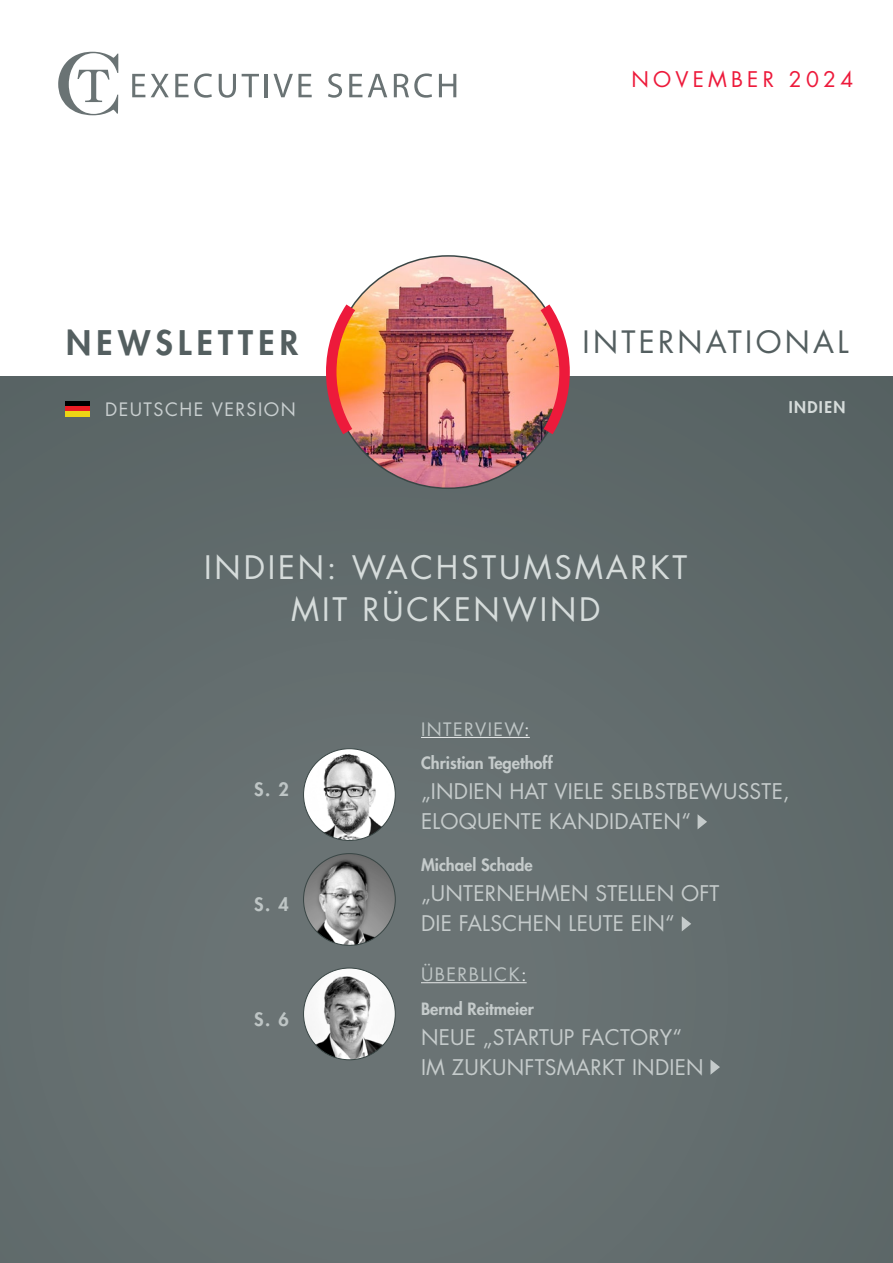
<style>
.page{position:relative;width:893px;height:1263px;background:#fff}
.page>*{position:absolute;margin:0;border:0;box-sizing:border-box;transform-origin:0 0}
.t1{font:800 33px "Futura Std";letter-spacing:.16em;color:#545f60}
.t2{font:31.5px/42px "Futura Std";letter-spacing:.09em;color:#d6dcdb;text-align:center}
.t3{font:30px "Futura Std";letter-spacing:.11em;color:#545f60}
.t4{font:21px/30px "Futura Std";letter-spacing:.01em;color:#c5cbcb}
.t5{font:21px "Futura Std";letter-spacing:.2em;color:#ed1a3b}
.t6{font:18px "Futura Std";letter-spacing:.08em;color:#bec5c5}
.t7{font:18px "Futura Std";letter-spacing:.08em;color:#c9cfd0}
.t8{font:800 18px "Futura Std";color:#bec5c5}
.t9{font:800 16.5px "Futura Std";color:#c5cbcb}
.t10{font:800 15.75px "Futura Std";letter-spacing:.09em;color:#d6dcdb}
.s1{color:#e7eaea}
</style>
<div class="page">
<div style="left:0;top:377px;width:893px;height:886px;background:#636d6e"></div>
<svg style="left:58px;top:52px;width:60px;height:63px"></svg>
<svg style="left:132px;top:74px;width:13px;height:23px"></svg>
<svg style="left:151px;top:74px;width:18px;height:23px"></svg>
<svg style="left:175px;top:73px;width:37px;height:25px"></svg>
<svg style="left:219px;top:74px;width:17px;height:24px"></svg>
<svg style="left:242px;top:74px;width:17px;height:23px"></svg>
<hr style="left:265px;top:74px;width:3px;height:23px;background:#6a7374">
<svg style="left:273px;top:74px;width:39px;height:23px"></svg>
<svg style="left:328px;top:73px;width:14px;height:25px"></svg>
<svg style="left:349px;top:74px;width:13px;height:23px"></svg>
<svg style="left:368px;top:74px;width:19px;height:23px"></svg>
<svg style="left:394px;top:73px;width:38px;height:25px"></svg>
<svg style="left:439px;top:74px;width:17px;height:23px"></svg>
<div style="left:65px;top:401px;width:25px;height:5px;background:#000"></div>
<div style="left:65px;top:406px;width:25px;height:6px;background:#ed1d24"></div>
<div style="left:65px;top:412px;width:25px;height:5px;background:#edd515"></div>
<img style="left:304px;top:853px;width:91px;height:92px;border-radius:46px">
<img style="left:304px;top:749px;width:91px;height:91px;border-radius:46px">
<img style="left:304px;top:968px;width:91px;height:92px;border-radius:46px">
<img style="left:332px;top:256px;width:232px;height:232px;border-radius:116px">
<svg style="left:321px;top:293px;width:44px;height:153px"></svg>
<img style="left:530px;top:293px;width:45px;height:153px">
<hr style="left:421px;top:737px;width:109px;height:1px;background:#e7eaea">
<hr style="left:421px;top:982px;width:106px;height:1px;background:#e7eaea">
<svg style="left:698px;top:815px;width:9px;height:14px"></svg>
<svg style="left:682px;top:916px;width:9px;height:15px"></svg>
<svg style="left:710px;top:1059px;width:10px;height:16px"></svg>
<p class="t5" style="left:631px;top:66px;width:223px">NOVEMBER 2024</p>
<h1 class="t1" style="left:66px;top:322px;width:233px">NEWSLETTER</h1>
<h3 class="t3" style="left:583px;top:323px;width:268px">INTERNATIONAL</h3>
<p class="t7" style="left:105px;top:397px;width:192px">DEUTSCHE VERSION</p>
<p class="t10" style="left:789px;top:397px;width:58px">INDIEN</p>
<h2 class="t2" style="left:204px;top:547px;width:484px">INDIEN: WACHSTUMSMARKT<br>MIT RÜCKENWIND</h2>
<p class="t8" style="left:254px;top:778px;width:36px">S. 2</p>
<p class="t8" style="left:254px;top:893px;width:36px">S. 4</p>
<p class="t8" style="left:254px;top:1008px;width:36px">S. 6</p>
<p class="t6" style="left:421px;top:717px;width:110px">INTERVIEW<span class="s1">:</span></p>
<p class="t9" style="left:421px;top:753px;width:133px">Christian Tegethoff</p>
<p class="t4" style="left:421px;top:777px;width:370px">„INDIEN HAT VIELE SELBSTBEWUSSTE,<br>ELOQUENTE KANDIDATEN“</p>
<p class="t9" style="left:421px;top:855px;width:113px">Michael Schade</p>
<p class="t4" style="left:421px;top:879px;width:300px">„UNTERNEHMEN STELLEN OFT<br>DIE FALSCHEN LEUTE EIN“</p>
<p class="t6" style="left:421px;top:963px;width:107px">ÜBERBLICK<span class="s1">:</span></p>
<p class="t9" style="left:421px;top:998px;width:114px">Bernd Reitmeier</p>
<p class="t4" style="left:421px;top:1022px;width:284px">NEUE „STARTUP FACTORY“<br>IM ZUKUNFTSMARKT INDIEN</p>
</div>
